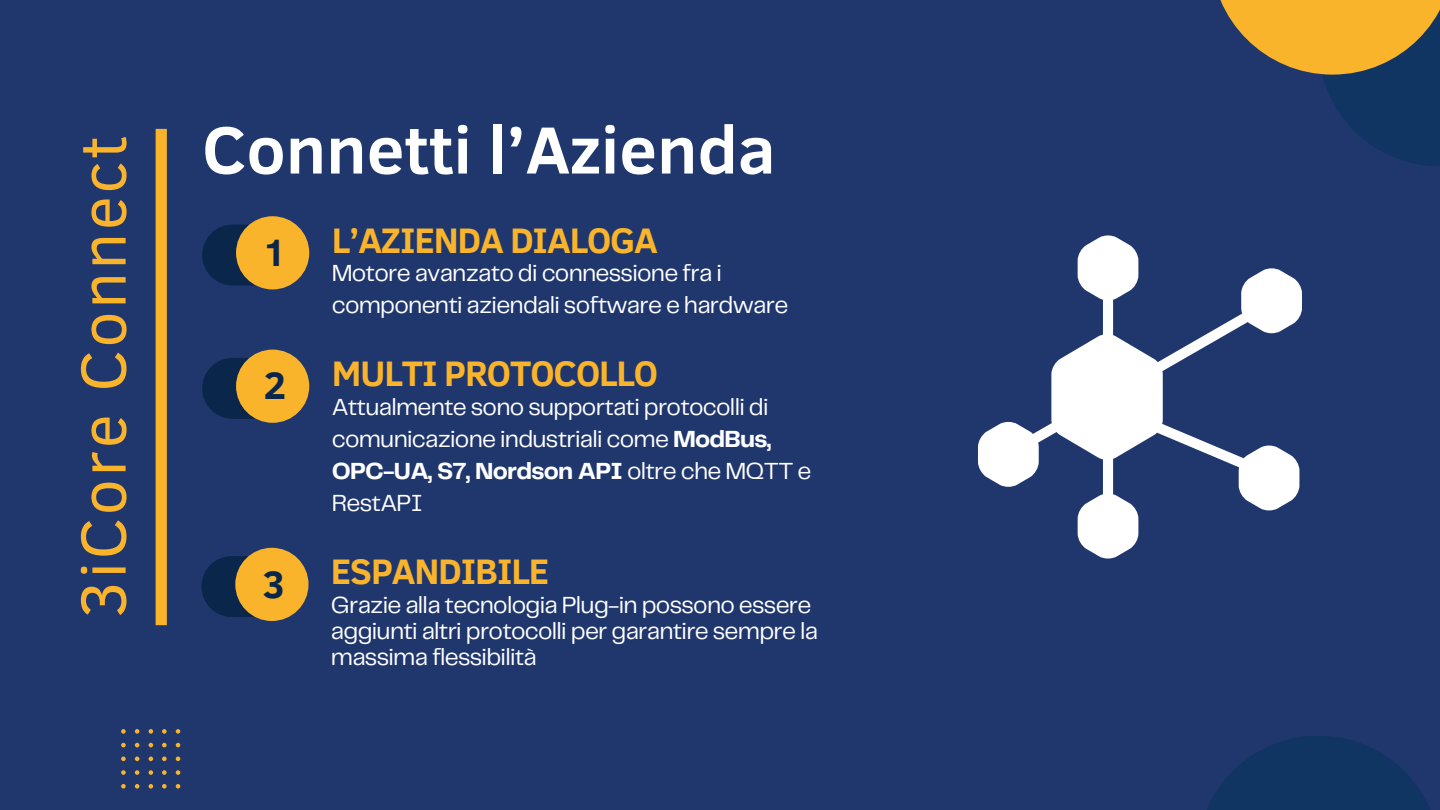
<style>
.page{position:relative;width:1440px;height:810px;background:#20376e}
.page>*{position:absolute;margin:0;border:0;box-sizing:border-box;transform-origin:0 0}
.t1{font:700 68px "Clear Sans";color:#fff}
.t2{font:64.8px "Clear Sans";letter-spacing:.04em;color:#fab42c}
.t3{font:700 36.4px "Clear Sans";letter-spacing:-.03em;color:#fab42c}
.t4{font:24.2px/32.2px "Telegraf";letter-spacing:-.03em;color:#fff}
.s1{font-size:39.1px;color:#0a274b}
.s2{font-weight:700}
</style>
<div class="page">
<div style="left:1318px;top:0;width:122px;height:166px;background:linear-gradient(to right,#1c366b,#0d3560)"></div>
<div style="left:1197px;top:736px;width:243px;height:74px;background:linear-gradient(to right,#153666,#153666)"></div>
<svg style="left:1220px;top:0;width:220px;height:75px;fill:#fab42c"></svg>
<svg style="left:121px;top:729px;width:60px;height:60px"></svg>
<div style="left:156px;top:129px;width:11px;height:496px;background:#fab42c"></div>
<div style="left:202px;top:225px;width:101px;height:61px;background:#0a274b;border-radius:31px"></div>
<div style="left:236px;top:216px;width:73px;height:73px;background:#fab42c;border-radius:50%"></div>
<div style="left:202px;top:358px;width:101px;height:61px;background:#0a274b;border-radius:31px"></div>
<div style="left:236px;top:350px;width:73px;height:73px;background:#fab42c;border-radius:50%"></div>
<div style="left:201px;top:556px;width:101px;height:61px;background:#0a274b;border-radius:31px"></div>
<div style="left:235px;top:548px;width:74px;height:73px;background:#fab42c;border-radius:50%"></div>
<svg style="left:978px;top:235px;width:324px;height:324px"></svg>
<h2 class="t2" style="left:56px;top:618px;width:484px;rotate:-90deg">3iCore Connect</h2>
<h1 class="t1" style="left:202px;top:100px;width:575px">Connetti l’Azienda</h1>
<h3 class="t3" style="left:263px;top:213px;width:397px"><span class="s1">1</span> L’AZIENDA DIALOGA</h3>
<p class="t4" style="left:332px;top:258px;width:458px">Motore avanzato di connessione fra i componenti aziendali software e hardware</p>
<h3 class="t3" style="left:263px;top:347px;width:396px"><span class="s1">2</span> MULTI PROTOCOLLO</h3>
<p class="t4" style="left:332px;top:392px;width:481px">Attualmente sono supportati protocolli di comunicazione industriali come <span class="s2">ModBus, OPC-UA, S7, Nordson API</span> oltre che MQTT e RestAPI</p>
<h3 class="t3" style="left:263px;top:545px;width:288px"><span class="s1">3</span> ESPANDIBILE</h3>
<p class="t4" style="left:331px;top:593px;width:489px;line-height:26.2px">Grazie alla tecnologia Plug-in possono essere aggiunti altri protocolli per garantire sempre la massima flessibilità</p>
</div>
